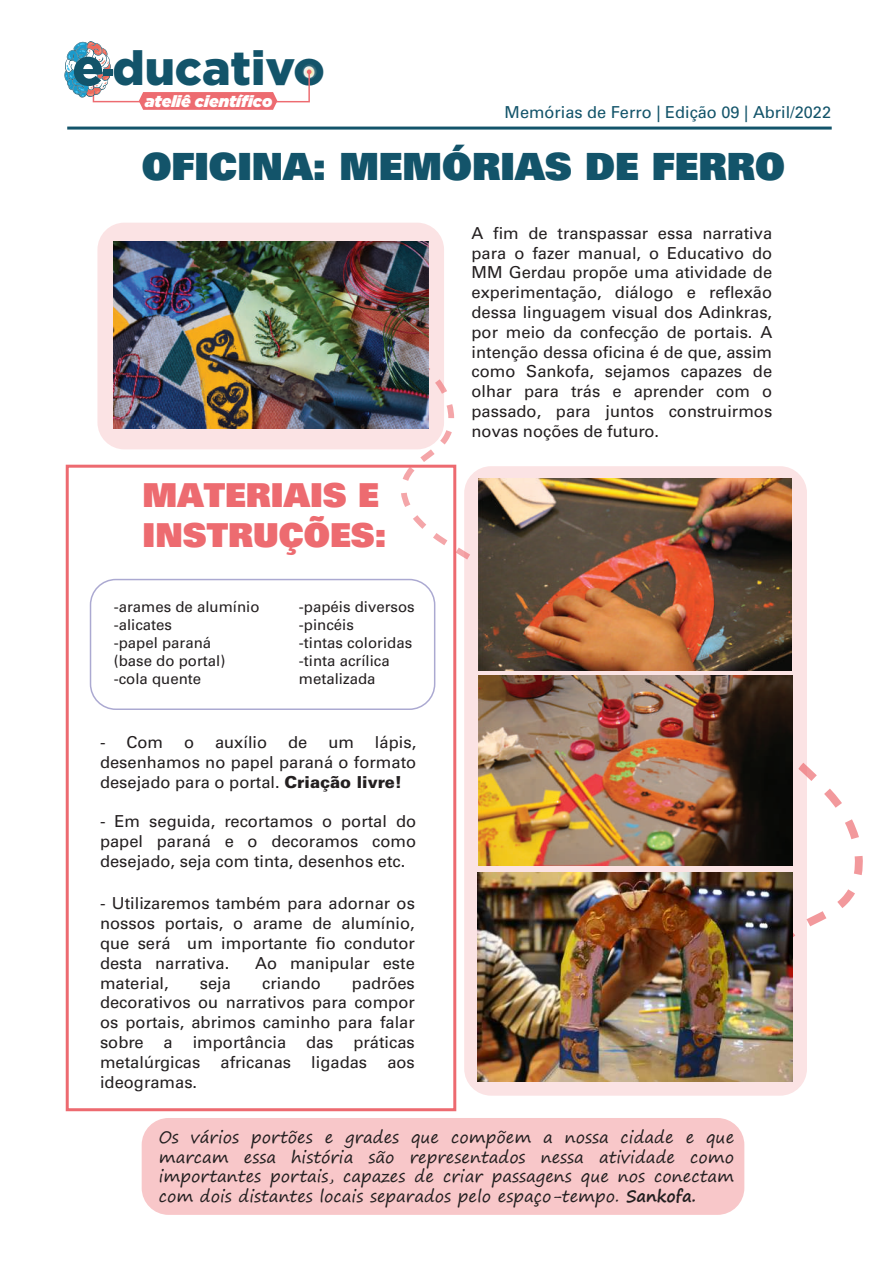
<style>
.page{position:relative;width:893px;height:1263px;background:#fff}
.page>*{position:absolute;margin:0;border:0;box-sizing:border-box;transform-origin:0 0}
.t1{font:900 47.7px "Gotham";color:#13546a}
.t2{font:37.5px "Univers LT Std X Black";color:#13546a}
.t3{font:33px/39.6px "Univers LT Std X Black";color:#ed6b70}
.t4{font:16.5px/19.8px "Univers LT 55 Rm";color:#231f20;text-align:justify}
.t5{font:16.5px/19.8px "Segoe Print";color:#231f20;text-align:justify}
.t6{font:16.5px "Univers LT Std";color:#13546a}
.t7{font:italic 900 16.2px "Gotham";color:#fff}
.t8{font:15px/18px "Univers LT 55 Rm";color:#231f20}
.s1{font-family:"Univers LT 75 Blk"}
.s2{font-weight:700}
</style>
<div class="page">
<div style="left:464px;top:466px;width:343px;height:630px;background:#fbe3e4;border-radius:27px"></div>
<div style="left:97px;top:223px;width:347px;height:226px;background:#fbe3e4;border-radius:27px"></div>
<div style="left:142px;top:1118px;width:602px;height:97px;background:#f8c7c9;border-radius:27px"></div>
<div style="left:66px;top:465px;width:390px;height:646px;border:3px solid #ed6a70"></div>
<div style="left:90px;top:579px;width:345px;height:131px;border:2px solid #6e6ab0;border-radius:25px"></div>
<svg style="left:337px;top:263px;width:151px;height:377px"></svg>
<svg style="left:739px;top:670px;width:124px;height:346px"></svg>
<hr style="left:67px;top:127px;width:765px;height:3px;background:#13546a">
<svg style="left:311px;top:66px;width:5px;height:12px"></svg>
<svg style="left:64px;top:41px;width:247px;height:69px"></svg>
<div style="left:103px;top:69px;width:10px;height:7px;background:#13546a"></div>
<img style="left:113px;top:241px;width:315px;height:188px">
<img style="left:479px;top:478px;width:313px;height:192px">
<img style="left:479px;top:675px;width:313px;height:191px">
<img style="left:478px;top:872px;width:314px;height:210px">
<h1 class="t1" style="left:112px;top:40px;width:214px">ducativo</h1>
<p class="t7" style="left:145px;top:92px;width:129px">ateliê científico</p>
<p class="t6" style="left:505px;top:102px;width:328px">Memórias de Ferro | Edição 09 | Abril/2022</p>
<h2 class="t2" style="left:142px;top:142px;width:645px">OFICINA: MEMÓRIAS DE FERRO</h2>
<h3 class="t3" style="left:143px;top:474px;width:245px">MATERIAIS E<br>INSTRUÇÕES:</h3>
<p class="t8" style="left:114px;top:598px;width:147px">-arames de alumínio -alicates<br>-papel paraná<br>(base do portal) -cola quente</p>
<p class="t8" style="left:299px;top:598px;width:117px">-papéis diversos -pincéis<br>-tintas coloridas -tinta acrílica metalizada</p>
<p class="t4" style="left:100px;top:732px;width:65px">- Com</p>
<p class="t4" style="left:184px;top:732px;width:12px">o</p>
<p class="t4" style="left:215px;top:732px;width:54px">auxílio</p>
<p class="t4" style="left:288px;top:732px;width:21px">de</p>
<p class="t4" style="left:328px;top:732px;width:27px">um</p>
<p class="t4" style="left:100px;top:732px;width:318px;text-indent:275px">lápis, desenhamos no papel paraná o formato desejado para o portal. <span class="s1">Criação livre!</span></p>
<p class="t4" style="left:100px;top:812px;width:318px">- Em seguida, recortamos o portal do papel paraná e o decoramos como desejado, seja com tinta, desenhos etc.</p>
<p class="t4" style="left:100px;top:894px;width:316px">- Utilizaremos também para adornar os nossos portais, o arame de alumínio, que será um importante fio condutor desta narrativa.</p>
<p class="t4" style="left:255px;top:953px;width:161px">Ao manipular este</p>
<p class="t4" style="left:472px;top:223px;width:302px">A fim de transpassar essa narrativa para o fazer manual, o Educativo do MM Gerdau propõe uma atividade de experimentação, diálogo e reflexão dessa linguagem visual dos Adinkras, por meio da confecção de portais. A intenção dessa oficina é de que, assim como Sankofa, sejamos capazes de olhar para trás e aprender com o passado, para juntos construirmos novas noções de futuro.</p>
<p class="t4" style="left:100px;top:973px;width:316px;text-indent:252px">padrões decorativos ou narrativos para compor os portais, abrimos caminho para falar sobre a importância das práticas metalúrgicas africanas ligadas aos ideogramas.</p>
<p class="t5" style="left:159px;top:1126px;width:577px">Os vários portões e grades que compõem a nossa cidade e que marcam essa história são representados nessa atividade como importantes portais, capazes de criar passagens que nos conectam com dois distantes locais separados pelo espaço-tempo. <span class="s2">Sankofa.</span></p>
<p class="t4" style="left:100px;top:973px;width:70px">material,</p>
<p class="t4" style="left:200px;top:973px;width:33px">seja</p>
<p class="t4" style="left:262px;top:973px;width:60px">criando</p>
</div>
